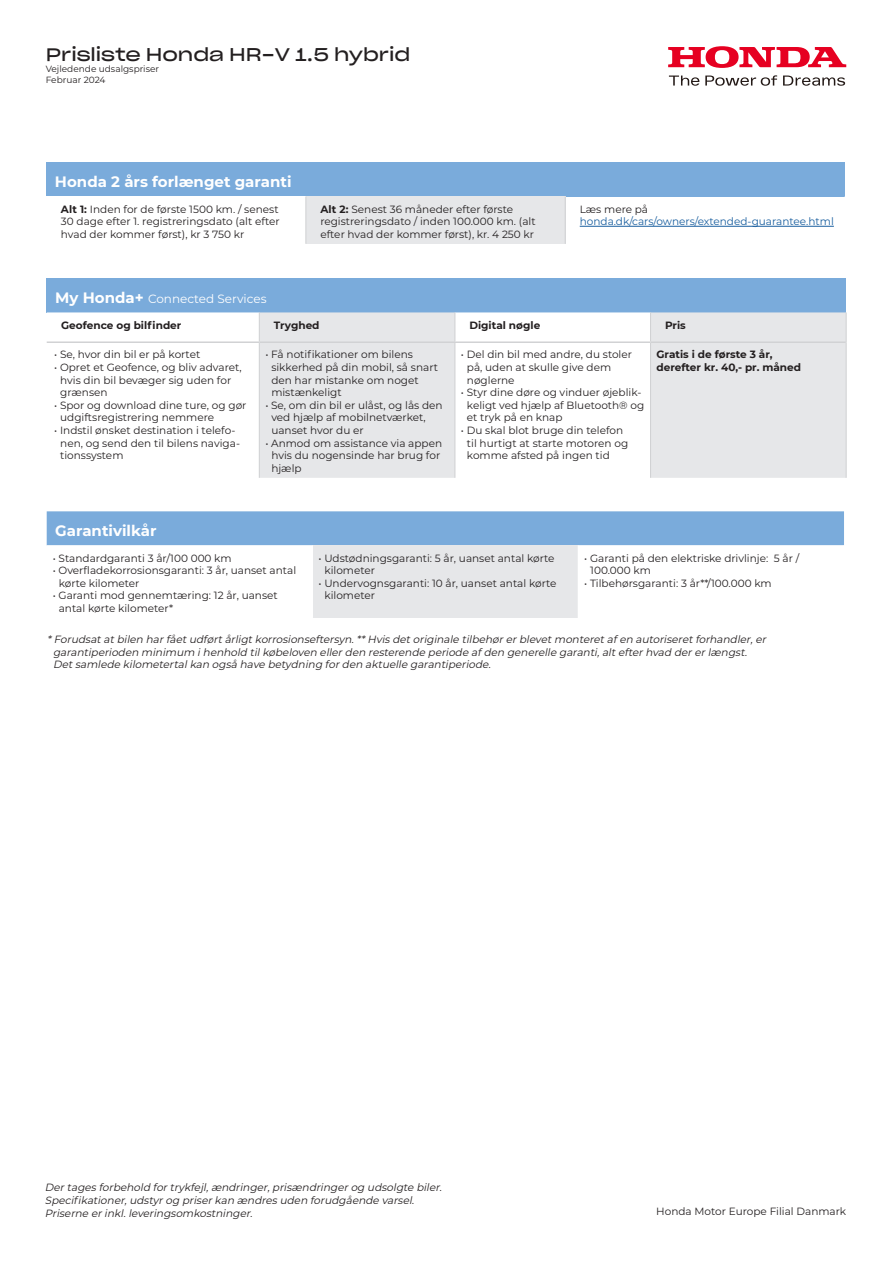
<style>
.page{position:relative;width:893px;height:1263px;background:#fff}
.page>*{position:absolute;margin:0;border:0;box-sizing:border-box;transform-origin:0 0}
.t1{font:18px "Sharp Grotesk Book 25";color:#231f20}
.t2{font:700 15px "Montserrat";color:#fff}
.t3{font:12px "Montserrat";color:#fff}
.t4{font:10.5px/12.6px "Montserrat";color:#231f20}
.t5{font:italic 10.5px/12.6px "Montserrat";color:#231f20}
.t6{font:700 10.5px "Montserrat";color:#231f20}
.t7{font:10.5px/12.6px "Montserrat";color:#175d9e}
.t8{font:9px/10.8px "Montserrat";color:#231f20}
.s1{font-weight:700}
.s2{color:#231f20}
.s3{font-weight:700;font-size:15px}
</style>
<div class="page">
<svg style="left:668px;top:46px;width:178px;height:22px"></svg>
<svg style="left:705px;top:75px;width:72px;height:11px"></svg>
<svg style="left:783px;top:76px;width:62px;height:10px"></svg>
<svg style="left:669px;top:76px;width:30px;height:10px"></svg>
<div style="left:47px;top:511px;width:797px;height:34px;background:#7aabdb"></div>
<svg style="left:47px;top:545px;width:796px;height:1px"></svg>
<div style="left:312px;top:545px;width:266px;height:73px;background:#e6e7e9"></div>
<hr style="left:312px;top:545px;width:1px;height:73px;background:#fff">
<hr style="left:578px;top:545px;width:1px;height:73px;background:#fff">
<div style="left:47px;top:278px;width:799px;height:34px;background:#7aabdb"></div>
<svg style="left:260px;top:312px;width:586px;height:166px;fill:#e6e7e9"></svg>
<svg style="left:259px;top:312px;width:1px;height:29px"></svg>
<hr style="left:259px;top:343px;width:1px;height:135px;background:#d1d2d4">
<svg style="left:454px;top:312px;width:1px;height:29px"></svg>
<hr style="left:454px;top:343px;width:1px;height:135px;background:#d1d2d4">
<svg style="left:650px;top:312px;width:1px;height:29px"></svg>
<hr style="left:650px;top:343px;width:1px;height:135px;background:#d1d2d4">
<hr style="left:846px;top:312px;width:1px;height:30px;background:#d1d2d4">
<hr style="left:846px;top:342px;width:1px;height:136px;background:#d1d2d4">
<hr style="left:47px;top:341px;width:212px;height:2px;background:#d1d2d4">
<hr style="left:259px;top:341px;width:196px;height:2px;background:#d1d2d4">
<hr style="left:455px;top:341px;width:195px;height:2px;background:#d1d2d4">
<hr style="left:650px;top:341px;width:196px;height:2px;background:#d1d2d4">
<div style="left:46px;top:162px;width:799px;height:34px;background:#7aabdb"></div>
<div style="left:306px;top:196px;width:259px;height:48px;background:#e6e7e9"></div>
<hr style="left:305px;top:196px;width:1px;height:48px;background:#d1d2d4">
<hr style="left:565px;top:196px;width:1px;height:48px;background:#d1d2d4">
<hr style="left:580px;top:226px;width:254px;height:1px;background:#175d9e">
<h1 class="t1" style="left:46px;top:39px;width:366px">Prisliste Honda HR-V 1.5 hybrid</h1>
<p class="t8" style="left:46px;top:63px;width:115px">Vejledende udsalgspriser<br>Februar 2024</p>
<p class="t2" style="left:55px;top:171px;width:238px">Honda 2 års forlænget garanti</p>
<p class="t4" style="left:61px;top:202px;width:220px;text-align:justify"><span class="s1">Alt 1:</span> Inden for de første 1500 km. / senest 30 dage efter 1. registreringsdato (alt efter hvad der kommer først), kr 3 750 kr</p>
<p class="t4" style="left:320px;top:202px;width:217px"><span class="s1">Alt 2:</span> Senest 36 måneder efter første registreringsdato / inden 100.000 km. (alt efter hvad der kommer først), kr. 4 250 kr</p>
<p class="t7" style="left:580px;top:202px;width:256px"><span class="s2">Læs mere på </span>honda.dk/cars/owners/extended-guarantee.html</p>
<p class="t3" style="left:55px;top:290px;width:213px"><span class="s3">My Honda+</span> Connected Services</p>
<p class="t6" style="left:61px;top:317px;width:122px">Geofence og bilfinder</p>
<p class="t6" style="left:274px;top:317px;width:47px">Tryghed</p>
<p class="t6" style="left:469px;top:317px;width:72px">Digital nøgle</p>
<p class="t6" style="left:665px;top:317px;width:22px">Pris</p>
<p class="t4" style="left:54px;top:348px;width:148px">• Se, hvor din bil er på kortet</p>
<p class="t4" style="left:60px;top:361px;width:183px;text-indent:-6px">• Opret et Geofence, og bliv advaret, hvis din bil bevæger sig uden for grænsen</p>
<p class="t4" style="left:60px;top:398px;width:188px;text-indent:-6px">• Spor og download dine ture, og gør udgiftsregistrering nemmere</p>
<p class="t4" style="left:60px;top:424px;width:181px;text-indent:-6px">• Indstil ønsket destination i telefo&shy;nen, og send den til bilens naviga&shy;tionssystem</p>
<p class="t6" style="left:656px;top:347px;width:118px">Gratis i de første 3 år,</p>
<p class="t6" style="left:656px;top:360px;width:146px">derefter kr. 40,- pr. måned</p>
<p class="t4" style="left:271px;top:348px;width:168px;text-indent:-6px">• Få notifikationer om bilens sikkerhed på din mobil, så snart den har mistanke om noget mistænkeligt</p>
<p class="t4" style="left:271px;top:398px;width:173px;text-indent:-6px">• Se, om din bil er ulåst, og lås den ved hjælp af mobilnetværket, uanset hvor du er</p>
<p class="t4" style="left:271px;top:436px;width:172px;text-indent:-6px">• Anmod om assistance via appen hvis du nogensinde har brug for hjælp</p>
<p class="t4" style="left:467px;top:348px;width:167px;text-indent:-6px">• Del din bil med andre, du stoler på, uden at skulle give dem nøglerne</p>
<p class="t4" style="left:467px;top:386px;width:179px;text-indent:-6px">• Styr dine døre og vinduer øjeblik&shy;keligt ved hjælp af Bluetooth® og et tryk på en knap</p>
<p class="t4" style="left:467px;top:424px;width:163px;text-indent:-6px">• Du skal blot bruge din telefon til hurtigt at starte motoren og komme afsted på ingen tid</p>
<p class="t2" style="left:55px;top:519px;width:103px">Garantivilkår</p>
<p class="t4" style="left:53px;top:551px;width:180px">• Standardgaranti 3 år/100 000 km</p>
<p class="t4" style="left:59px;top:564px;width:239px;text-indent:-6px">• Overfladekorrosionsgaranti: 3 år, uanset antal kørte kilometer</p>
<p class="t4" style="left:59px;top:589px;width:221px;text-indent:-6px">• Garanti mod gennemtæring: 12 år, uanset antal kørte kilometer*</p>
<p class="t4" style="left:324px;top:551px;width:232px;text-indent:-6px">• Udstødningsgaranti: 5 år, uanset antal kørte kilometer</p>
<p class="t4" style="left:324px;top:576px;width:233px;text-indent:-6px">• Undervognsgaranti: 10 år, uanset antal kørte kilometer</p>
<p class="t4" style="left:590px;top:551px;width:210px;text-indent:-6px">• Garanti på den elektriske drivlinje: 5 år /<br>100.000 km</p>
<p class="t4" style="left:584px;top:576px;width:189px">• Tilbehørsgaranti: 3 år**/100.000 km</p>
<p class="t5" style="left:53px;top:633px;width:717px;text-indent:-6px">*Forudsatatbilen harfåetudførtårligtkorrosionseftersyn.**Hvis detoriginale tilbehørerblevetmonteretafen autoriseretforhandler,er garantiperioden minimum ihenhold tilkøbeloven ellerden resterende periode afden generelle garanti,altefterhvad dererlængst.<br>Detsamlede kilometertalkan også have betydning forden aktuelle garantiperiode.</p>
<p class="t5" style="left:45px;top:1181px;width:401px">Dertages forbehold fortrykfej l,ændringer,prisændringerog udsolgte biler.<br>Specifikationer,udstyrog priserkan ændres uden forudgående varsel.<br>Priserne erinkl.leveringsomkostninger.</p>
<p class="t4" style="left:656px;top:1205px;width:191px">Honda Motor Europe Filial Danmark</p>
</div>
